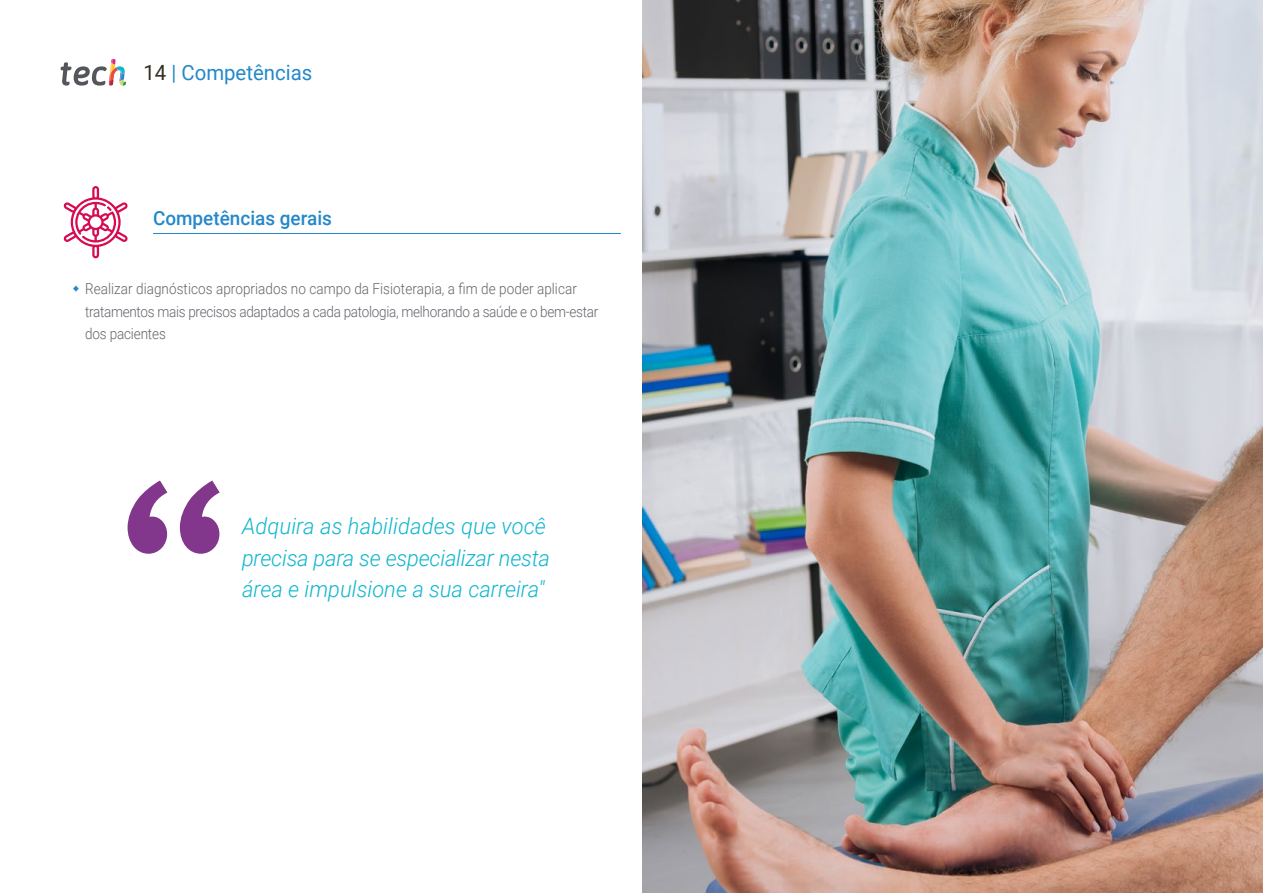
<style>
.page{position:relative;width:1263px;height:893px;background:#fff}
.page>*{position:absolute;margin:0;border:0;box-sizing:border-box;transform-origin:0 0}
.t1{font:italic 300 22.5px/31.5px "Roboto";color:#0fb6cf}
.t2{font:21px "Roboto";color:#2488c9}
.t3{font:500 19.5px "Roboto";color:#2488c9}
.t4{font:300 15px/22.5px "Roboto";letter-spacing:-.01em;color:#61646a;scale:.9 1}
.s1{color:#312e20}
</style>
<div class="page">
<hr style="left:153px;top:233px;width:468px;height:1px;background:#2488c9">
<svg style="left:63px;top:186px;width:65px;height:72px"></svg>
<img style="left:642px;top:0;width:621px;height:893px">
<svg style="left:61px;top:59px;width:65px;height:27px"></svg>
<svg style="left:128px;top:480px;width:92px;height:74px"></svg>
<h2 class="t2" style="left:144px;top:57px;width:170px"><span class="s1">14</span> | Competências</h2>
<h3 class="t3" style="left:153px;top:205px;width:180px">Competências gerais</h3>
<p class="t4" style="left:85px;top:277px;width:572px">Realizar diagnósticos apropriados no campo da Fisioterapia, a fim de poder aplicar tratamentos mais precisos adaptados a cada patologia, melhorando a saúde e o bem-estar dos pacientes</p>
<h1 class="t1" style="left:242px;top:509px;width:309px">Adquira as habilidades que você precisa para se especializar nesta área e impulsione a sua carreira"</h1>
</div>
